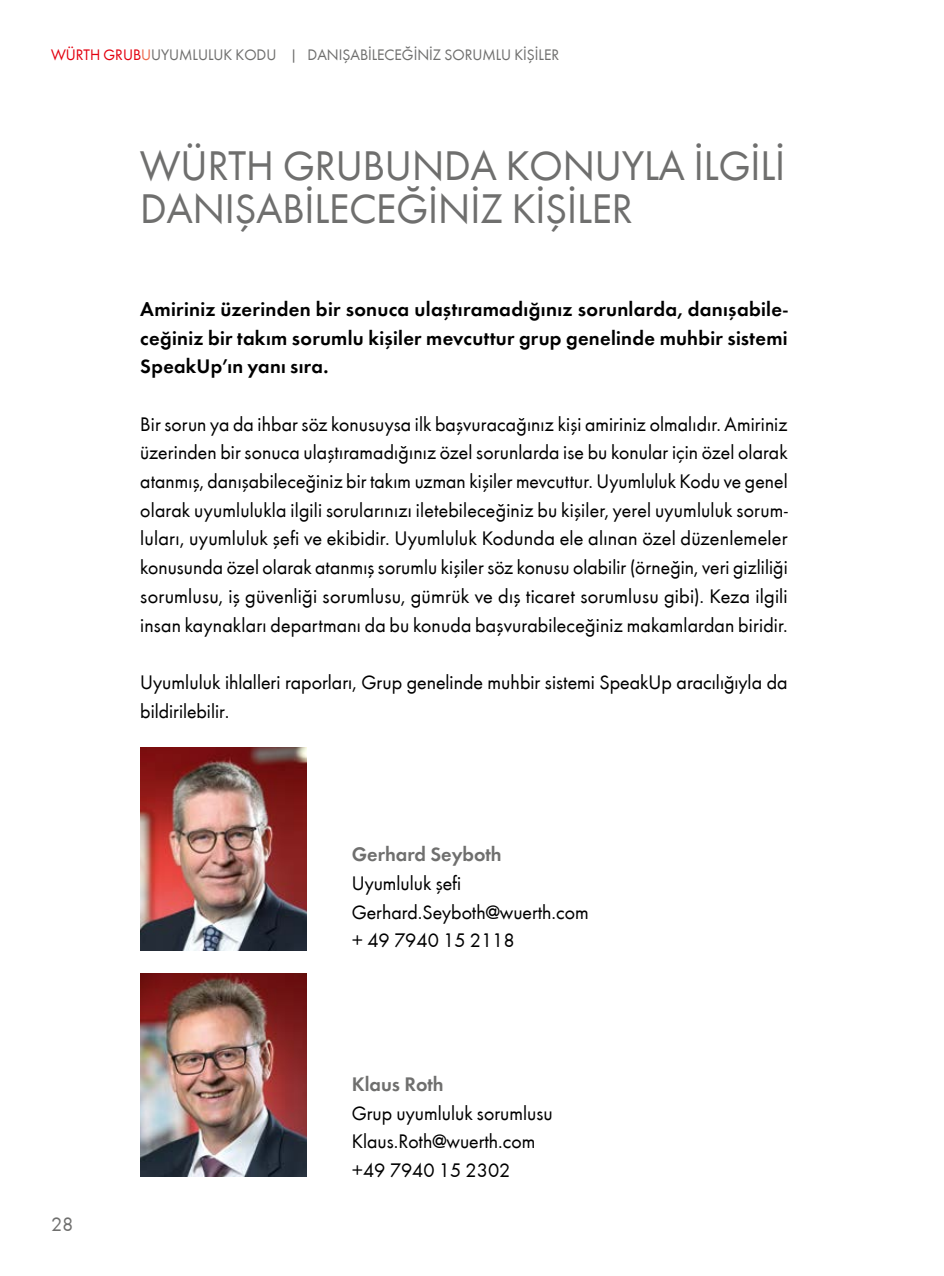
<style>
.page{position:relative;width:944px;height:1276px;background:#fff}
.page>*{position:absolute;margin:0;border:0;box-sizing:border-box;transform-origin:0 0}
.t1{font:42.75px/43px "Wuerth";color:#6f6f6e}
.t2{font:20.25px/28.8px "Wuerth";color:#000}
.t3{font:600 20.25px/28.8px "Wuerth";letter-spacing:.015em;color:#000;text-align:justify}
.t4{font:600 20.25px "Wuerth";color:#6f6f6e}
.t5{font:20.25px "Wuerth";color:#6f6f6e}
.t6{font:15.75px "Wuerth";color:#6f6f6e}
.s1{color:#e3000f}
.s2{color:#ed694a}
</style>
<div class="page">
<img style="left:140px;top:747px;width:166px;height:203px">
<img style="left:140px;top:974px;width:166px;height:202px">
<p class="t6" style="left:51px;top:44px;width:510px"><span class="s1">WÜRTH GRUB</span><span class="s2">U</span>UYUMLULUK KODU | DANIŞABİLECEĞİNİZ SORUMLU KİŞİLER</p>
<h1 class="t1" style="left:140px;top:142px;width:646px">WÜRTH GRUBUNDA KONUYLA İLGİLİ<br>DANIŞABİLECEĞİNİZ KİŞİLER</h1>
<p class="t3" style="left:140px;top:293px;width:649px">Amiriniz üzerinden bir sonuca ulaştıramadığınız sorunlarda, danışabile&shy;ceğiniz bir takım sorumlu kişiler mevcuttur grup genelinde muhbir sistemi SpeakUp’ın yanı sıra.</p>
<p class="t2" style="left:140px;top:408px;width:649px;text-align:justify">Bir sorun ya da ihbar söz konusuysa ilk başvuracağınız kişi amiriniz olmalıdır. Amiriniz üzerinden bir sonuca ulaştıramadığınız özel sorunlarda ise bu konular için özel olarak atanmış, danışabileceğiniz bir takım uzman kişiler mevcuttur. Uyumluluk Kodu ve genel olarak uyumlulukla ilgili sorularınızı iletebileceğiniz bu kişiler, yerel uyumluluk sorum&shy;luları, uyumluluk şefi ve ekibidir. Uyumluluk Kodunda ele alınan özel düzenlemeler konusunda özel olarak atanmış sorumlu kişiler söz konusu olabilir (örneğin, veri gizliliği sorumlusu, iş güvenliği sorumlusu, gümrük ve dış ticaret sorumlusu gibi). Keza ilgili insan kaynakları departmanı da bu konuda başvurabileceğiniz makamlardan biridir.</p>
<p class="t2" style="left:140px;top:667px;width:649px">Uyumluluk ihlalleri raporları, Grup genelinde muhbir sistemi SpeakUp aracılığıyla da bildirilebilir.</p>
<p class="t4" style="left:352px;top:839px;width:151px">Gerhard Seyboth</p>
<p class="t2" style="left:352px;top:868px;width:238px">Uyumluluk şefi<br>Gerhard.Seyboth@wuerth.com + 49 7940 15 2118</p>
<p class="t5" style="left:51px;top:1210px;width:24px">28</p>
<p class="t4" style="left:352px;top:1069px;width:93px">Klaus Roth</p>
<p class="t2" style="left:352px;top:1097px;width:202px">Grup uyumluluk sorumlusu<br>Klaus.Roth@wuerth.com +49 7940 15 2302</p>
</div>
